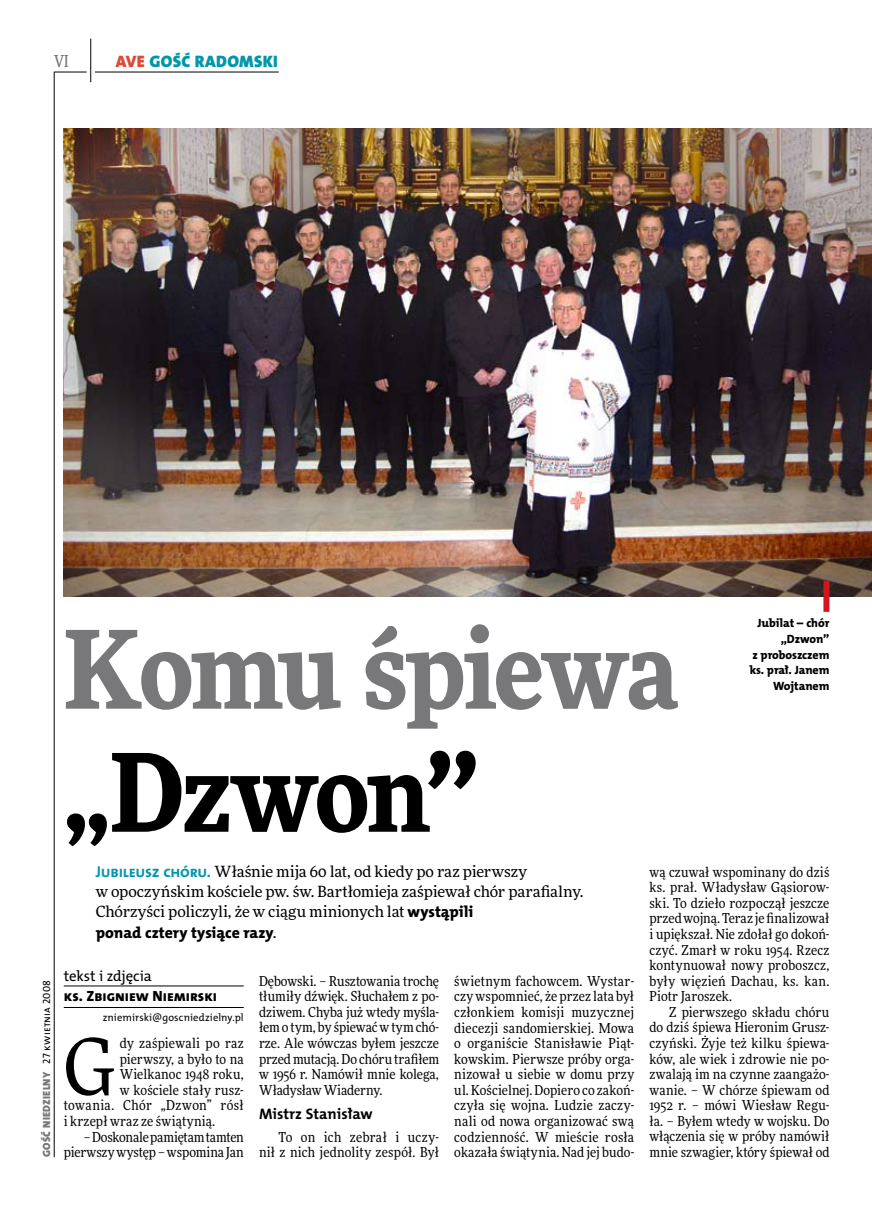
<style>
.page{position:relative;width:872px;height:1221px;background:#fff}
.page>*{position:absolute;margin:0;border:0;box-sizing:border-box;transform-origin:0 0}
.t1{font:900 108px/123px "Freeday Narrow";letter-spacing:-.025em;color:#787779}
.t2{font:78.15px "Freeday Narrow News";color:#000}
.t3{font:16.65px "The Mix HP9 Blk";letter-spacing:.02em;color:#0097aa}
.t4{font:500 16.5px "Freeday Narrow";color:#787779;scale:.9 1}
.t5{font:15.75px "The Mix HP8 Ex Bld";color:#000}
.t6{font:15.45px/20.4px "Freeday News";letter-spacing:-.005em;color:#000}
.t7{font:15.3px "The Mix HP7 Bld";color:#000}
.t8{font:14.85px "The Mix HP8 Ex Bld";letter-spacing:-.005em;color:#000}
.t9{font:14.85px "The Mix HP5 Plain";color:#000}
.t10{font:13.8px/15.6px "Freeday Narrow News";letter-spacing:.01em;color:#000;text-align:justify}
.t11{font:13.8px/15.6px "Freeday Narrow News";letter-spacing:-.01em;color:#000;text-align:right}
.t12{font:12px/15.6px "The Mix HP8 Ex Bld";letter-spacing:-.005em;color:#000;text-align:right}
.t13{font:10.5px "The Mix HP9 Blk";letter-spacing:.025em;color:#787779}
.t14{font:10.5px "The Mix HP5 Plain";color:#000}
.s1{color:#dc4a39}
.s2{color:#000}
.s3{font-family:"The Mix HP8 Ex Bld";font-weight:400;color:#000}
.s4{font-family:"The Mix HP5 Plain";color:#000}
.s5{font-family:"The Mix HP7 Bld";font-size:15.75px;color:#0097aa}
.s6{font-family:"The Mix HP8 Ex Bld";font-size:15.75px}
.s7{font-family:"Freeday News";font-size:15.45px}
</style>
<div class="page">
<hr style="left:54px;top:72px;width:1px;height:1085px;background:#000">
<hr style="left:90px;top:39px;width:1px;height:43px;background:#000">
<hr style="left:54px;top:72px;width:33px;height:1px;background:#000">
<hr style="left:95px;top:72px;width:184px;height:1px;background:#000">
<img style="left:64px;top:129px;width:808px;height:467px">
<hr style="left:64px;top:985px;width:180px;height:1px;background:#000">
<hr style="left:64px;top:1007px;width:180px;height:1px;background:#000">
<div style="left:823px;top:580px;width:6px;height:32px;background:#d4151f"></div>
<p class="t4" style="left:54px;top:50px;width:17px">VI</p>
<p class="t3" style="left:116px;top:50px;width:164px"><span class="s1">AVE</span> GOŚĆ RADOMSKI</p>
<h1 class="t1" style="left:64px;top:604px;width:616px">Komu śpiewa <span class="s2">„Dzwon</span><span class="s3">”</span></h1>
<p class="t12" style="left:749px;top:615px;width:81px">Jubilat – chór „Dzwon”<br>z proboszczem ks. prał. Janem<br>Wojtanem</p>
<p class="t13" style="left:40px;top:1156px;width:178px;rotate:-90deg">GOŚĆ NIEDZIELNY <span class="s4">27 kwietnia 2008</span></p>
<p class="t6" style="left:96px;top:860px;width:489px"><span class="s5">Jubileusz chóru.</span> Właśnie mija 60 lat, od kiedy po raz pierwszy<br>w opoczyńskim kościele pw. św. Bartłomieja zaśpiewał chór parafialny.<br>Chórzyści policzyli, że w ciągu minionych lat <span class="s6">wystąpili</span></p>
<p class="t5" style="left:96px;top:922px;width:182px">ponad cztery tysiące razy<span class="s7">.</span></p>
<p class="t9" style="left:64px;top:966px;width:90px">tekst i zdjęcia</p>
<p class="t8" style="left:64px;top:986px;width:155px">ks. Zbigniew Niemirski</p>
<p class="t14" style="left:103px;top:1010px;width:142px">zniemirski@goscniedzielny.pl</p>
<h2 class="t2" style="left:64px;top:1018px;width:53px">G</h2>
<p class="t10" style="left:120px;top:1035px;width:125px">dy zaśpiewali po raz</p>
<p class="t10" style="left:120px;top:1050px;width:125px">pierwszy, a było to na</p>
<p class="t10" style="left:120px;top:1066px;width:125px">Wielkanoc 1948 roku,</p>
<p class="t10" style="left:120px;top:1081px;width:125px">w kościele stały rusz-</p>
<p class="t10" style="left:64px;top:1097px;width:181px">towania. Chór „Dzwon” rósł</p>
<p class="t10" style="left:64px;top:1112px;width:153px">i krzepł wraz ze świątynią.</p>
<p class="t11" style="left:64px;top:1128px;width:181px">– Doskonale pamiętam tamten pierwszy występ – wspomina Jan</p>
<p class="t10" style="left:259px;top:972px;width:181px">Dębowski. – Rusztowania trochę tłumiły dźwięk. Słuchałem z po&shy;dziwem. Chyba już wtedy myśla&shy;łem o tym, by śpiewać w tym chó&shy;rze. Ale wówczas byłem jeszcze przed mutacją. Do chóru trafiłem w 1956 r. Namówił mnie kolega, Władysław Wiaderny.</p>
<p class="t7" style="left:259px;top:1103px;width:115px">Mistrz Stanisław</p>
<p class="t10" style="left:259px;top:1128px;width:181px;text-align:right">To on ich zebrał i uczy&shy;nił z nich jednolity zespół. Był</p>
<p class="t10" style="left:454px;top:972px;width:181px">świetnym fachowcem. Wystar&shy;czy wspomnieć, że przez lata był członkiem komisji muzycznej diecezji sandomierskiej. Mowa o organiście Stanisławie Piąt&shy;kowskim. Pierwsze próby orga&shy;nizował u siebie w domu przy ul. Kościelnej. Dopiero co zakoń&shy;czyła się wojna. Ludzie zaczy&shy;nali od nowa organizować swą codzienność. W mieście rosła okazała świątynia. Nad jej budo-</p>
<p class="t10" style="left:649px;top:863px;width:181px">wą czuwał wspominany do dziś ks. prał. Władysław Gąsiorow&shy;ski. To dzieło rozpoczął jeszcze przed wojną. Teraz je finalizował i upiększał. Nie zdołał go dokoń&shy;czyć. Zmarł w roku 1954. Rzecz kontynuował nowy proboszcz, były więzień Dachau, ks. kan.<br>Piotr Jaroszek.</p>
<p class="t10" style="left:649px;top:1003px;width:181px;text-indent:20px">Z pierwszego składu chóru do dziś śpiewa Hieronim Grusz&shy;czyński. Żyje też kilku śpiewa&shy;ków, ale wiek i zdrowie nie po&shy;zwalają im na czynne zaangażo&shy;wanie. – W chórze śpiewam od 1952 r. – mówi Wiesław Regu&shy;ła. – Byłem wtedy w wojsku. Do włączenia się w próby namówił mnie szwagier, który śpiewał od</p>
</div>
